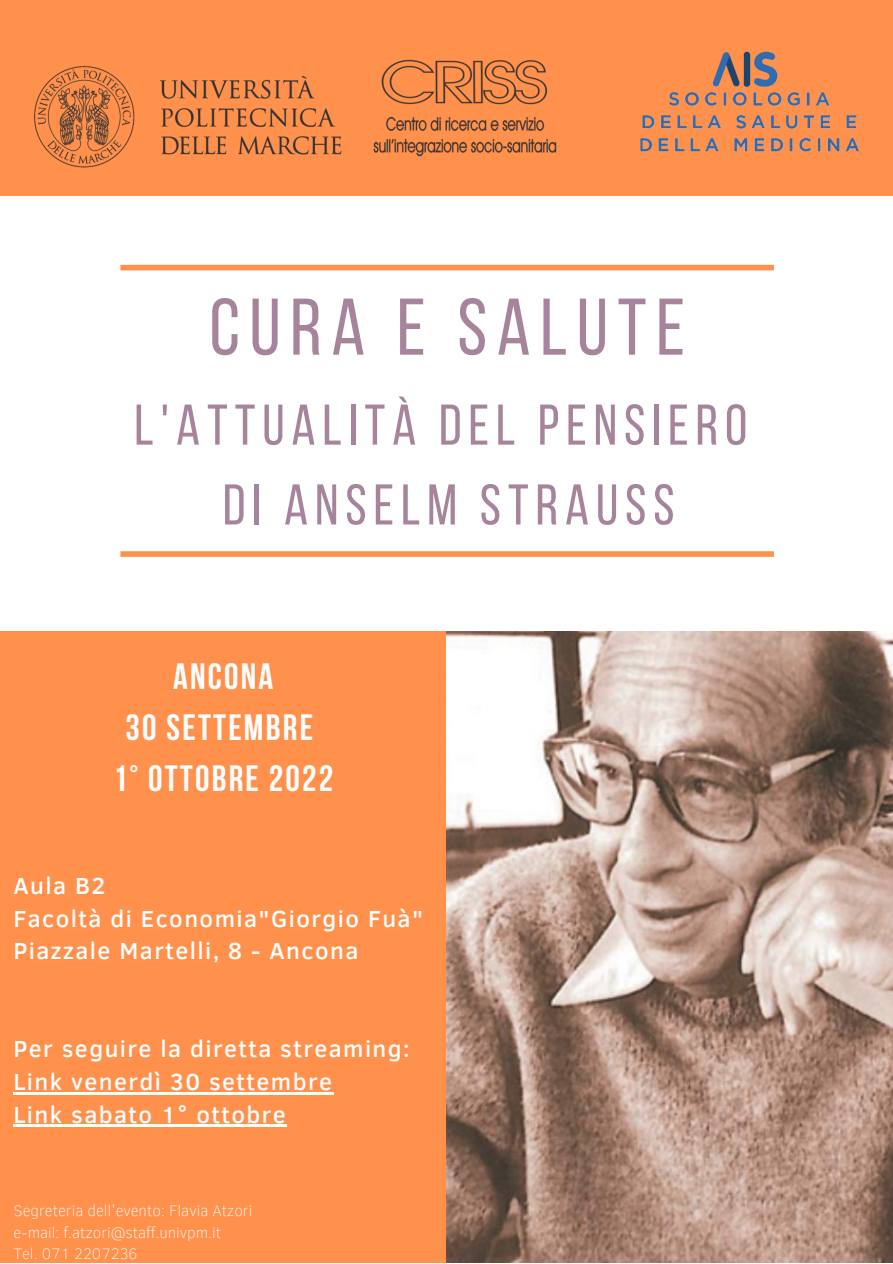
<style>
.page{position:relative;width:893px;height:1264px;background:#fff}
.page>*{position:absolute;margin:0;border:0;box-sizing:border-box;transform-origin:0 0}
.t1{font:80.1px "Bebas Neue";letter-spacing:.12em;color:#a6859c}
.t2{font:57.3px/79.8px "Bebas Neue";letter-spacing:.12em;color:#a6859c;text-align:center}
.t3{font:700 36.45px/50.6px "Bebas Neue";letter-spacing:.06em;color:#fff;text-align:center}
.t4{font:500 23.85px/32.5px "Clear Sans";letter-spacing:.06em;color:#fff}
.t5{font:100 15.6px/21.3px "Clear Sans";color:#fff}
</style>
<div class="page">
<div style="left:0;top:0;width:892px;height:1262px;background:#ff914d"></div>
<img style="left:446px;top:631px;width:446px;height:631px">
<img style="left:34px;top:66px;width:308px;height:102px">
<img style="left:373px;top:59px;width:184px;height:98px">
<img style="left:640px;top:51px;width:219px;height:101px">
<div style="left:0;top:197px;width:892px;height:434px;background:#fff"></div>
<div style="left:120px;top:265px;width:653px;height:5px;background:#ff914d"></div>
<div style="left:120px;top:551px;width:653px;height:6px;background:#ff914d"></div>
<hr style="left:13px;top:1092px;width:320px;height:2px;background:#fff">
<hr style="left:13px;top:1124px;width:274px;height:2px;background:#fff">
<h1 class="t1" style="left:209px;top:294px;width:477px">CURA E SALUTE</h1>
<h2 class="t2" style="left:134px;top:390px;width:614px">L'ATTUALITÀ DEL PENSIERO<br>DI ANSELM STRAUSS</h2>
<h3 class="t3" style="left:113px;top:655px;width:221px">ANCONA<br>30 SETTEMBRE<br>1° OTTOBRE 2022</h3>
<p class="t4" style="left:13px;top:868px;width:411px">Aula B2<br>Facoltà di Economia"Giorgio Fuà"<br>Piazzale Martelli, 8 - Ancona</p>
<p class="t4" style="left:13px;top:1031px;width:398px">Per seguire la diretta streaming:<br>Link venerdì 30 settembre<br>Link sabato 1° ottobre</p>
<p class="t5" style="left:13px;top:1199px;width:240px">Segreteria dell'evento: Flavia Atzori e-mail: f.atzori@staff.univpm.it<br>Tel. 071 2207236</p>
</div>
